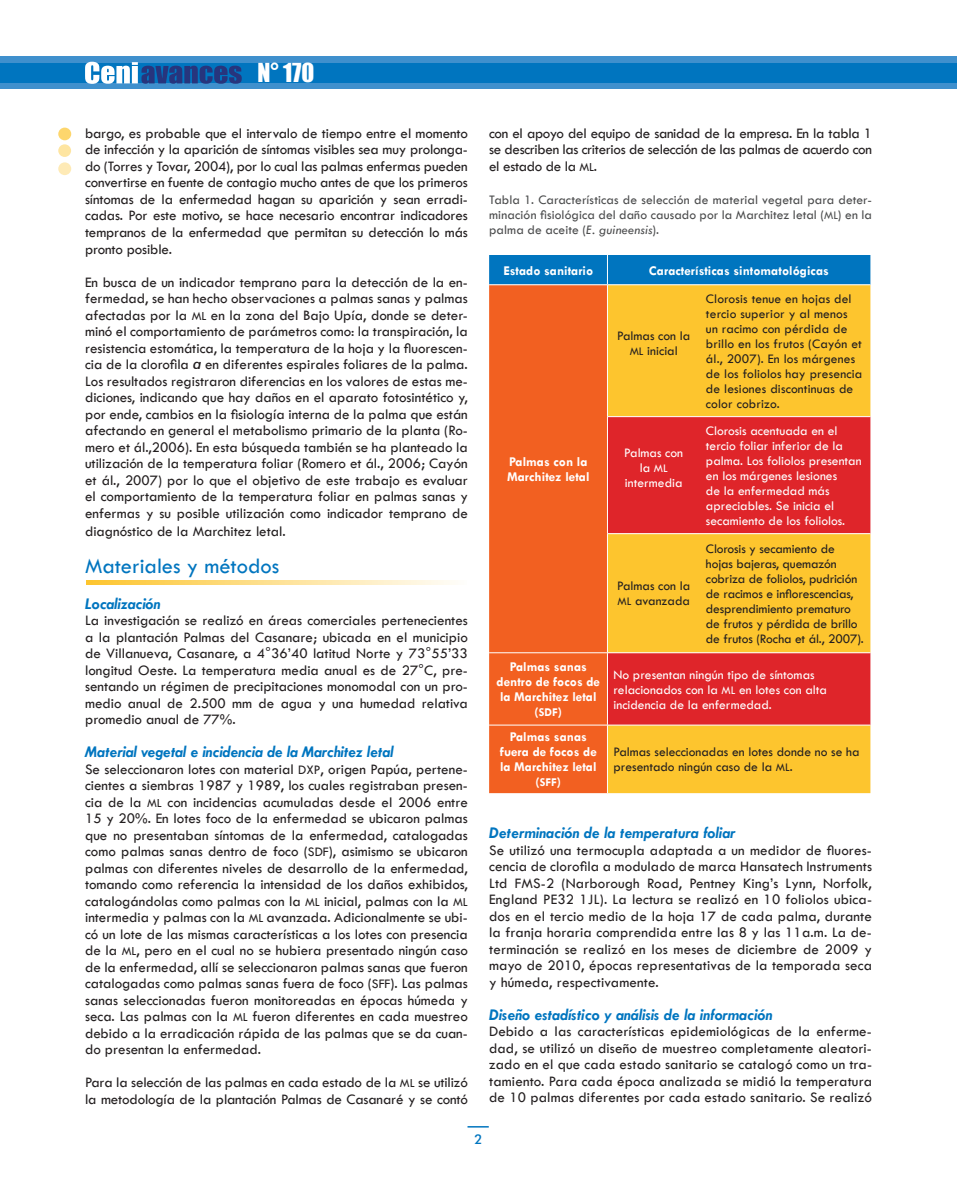
<style>
.page{position:relative;width:957px;height:1191px;background:#fff}
.page>*{position:absolute;margin:0;border:0;box-sizing:border-box;transform-origin:0 0}
.t1{font:24px "Impact";color:#fff}
.t2{font:22.5px "Tw Cen";color:#0075bf}
.t3{font:italic 700 16.5px "Tw Cen";color:#0075bf}
.t4{font:15px/16.5px "Tw Cen";color:#231f20;text-align:justify}
.t5{font:13.5px/15px "Tw Cen";color:#231f20}
.t6{font:13.5px/15px "Tw Cen";color:#fff}
.t7{font:700 13.5px/15px "Tw Cen";color:#fff;text-align:center}
.t8{font:13.5px/15px "Tw Cen";letter-spacing:.005em;color:#4b4c4d;text-align:justify}
.t9{font:500 13.5px "Futura BT";color:#0075bf}
.t10{font:700 12px "Tw Cen";color:#fff}
.s1{font-size:12.75px}
.s2{font-family:"Futura BT";font-weight:500;font-style:italic}
.s3{font-size:13.5px}
.s4{font-size:12px}
.s5{font-style:italic}
</style>
<div class="page">
<svg style="left:467px;top:1126px;width:22px;height:1px"></svg>
<div style="left:0;top:56px;width:935px;height:33px;background:#3f90cd"></div>
<div style="left:935px;top:56px;width:22px;height:33px;background:#3f90cd"></div>
<div style="left:0;top:63px;width:935px;height:19px;background:#0075bf"></div>
<div style="left:935px;top:63px;width:22px;height:19px;background:#0075bf"></div>
<div style="left:58px;top:128px;width:13px;height:12px;background:#fdd66d;border-radius:50%"></div>
<svg style="left:58px;top:144px;width:13px;height:13px"></svg>
<svg style="left:58px;top:162px;width:13px;height:13px"></svg>
<div style="left:489px;top:285px;width:118px;height:508px;background:#f26021"></div>
<div style="left:608px;top:285px;width:262px;height:508px;background:#fdc52e"></div>
<div style="left:608px;top:417px;width:262px;height:307px;background:#df252a"></div>
<div style="left:608px;top:534px;width:262px;height:118px;background:#fdc52e"></div>
<div style="left:489px;top:255px;width:381px;height:29px;background:#0075bf"></div>
<hr style="left:607px;top:416px;width:93px;height:1px;background:#fff">
<hr style="left:700px;top:416px;width:170px;height:1px;background:#fff">
<hr style="left:607px;top:533px;width:93px;height:1px;background:#fff">
<hr style="left:700px;top:533px;width:170px;height:1px;background:#fff">
<hr style="left:489px;top:652px;width:118px;height:1px;background:#fff">
<hr style="left:607px;top:652px;width:93px;height:1px;background:#fff">
<hr style="left:700px;top:652px;width:170px;height:1px;background:#fff">
<hr style="left:489px;top:724px;width:118px;height:1px;background:#fff">
<hr style="left:607px;top:724px;width:93px;height:1px;background:#fff">
<hr style="left:700px;top:724px;width:170px;height:1px;background:#fff">
<svg style="left:85px;top:62px;width:157px;height:22px"></svg>
<svg style="left:86px;top:580px;width:366px;height:5px;background:#fde090"></svg>
<h1 class="t1" style="left:257px;top:54px;width:58px">N° 170</h1>
<p class="t4" style="left:85px;top:125px;width:384px">bargo, es probable que el intervalo de tiempo entre el momento de infección y la aparición de síntomas visibles sea muy prolonga&shy;do (Torres y Tovar, 2004), por lo cual las palmas enfermas pueden convertirse en fuente de contagio mucho antes de que los primeros síntomas de la enfermedad hagan su aparición y sean erradi&shy;cadas. Por este motivo, se hace necesario encontrar indicadores tempranos de la enfermedad que permitan su detección lo más pronto posible.</p>
<p class="t4" style="left:85px;top:273px;width:384px">En busca de un indicador temprano para la detección de la en&shy;fermedad, se han hecho observaciones a palmas sanas y palmas afectadas por la <span class="s1">ML</span> en la zona del Bajo Upía, donde se deter&shy;minó el comportamiento de parámetros como: la transpiración, la resistencia estomática, la temperatura de la hoja y la fluorescen&shy;cia de la clorofila <span class="s2">a</span> en diferentes espirales foliares de la palma.<br>Los resultados registraron diferencias en los valores de estas me&shy;diciones, indicando que hay daños en el aparato fotosintético y, por ende, cambios en la fisiología interna de la palma que están afectando en general el metabolismo primario de la planta (Ro&shy;mero et ál.,2006). En esta búsqueda también se ha planteado la utilización de la temperatura foliar (Romero et ál., 2006; Cayón et ál., 2007) por lo que el objetivo de este trabajo es evaluar el comportamiento de la temperatura foliar en palmas sanas y enfermas y su posible utilización como indicador temprano de</p>
<p class="t4" style="left:85px;top:522px;width:202px">diagnóstico de la Marchitez letal.</p>
<h2 class="t2" style="left:85px;top:552px;width:196px">Materiales y métodos</h2>
<p class="t3" style="left:85px;top:593px;width:77px">Localización</p>
<p class="t4" style="left:85px;top:612px;width:384px">La investigación se realizó en áreas comerciales pertenecientes a la plantación Palmas del Casanare; ubicada en el municipio de Villanueva, Casanare, a 4°36’40 latitud Norte y 73°55’33 longitud Oeste. La temperatura media anual es de 27°C, pre&shy;sentando un régimen de precipitaciones monomodal con un pro&shy;medio anual de 2.500 mm de agua y una humedad relativa promedio anual de 77%.</p>
<p class="t3" style="left:85px;top:742px;width:310px">Material vegetal e incidencia de la Marchitez letal</p>
<p class="t4" style="left:85px;top:760px;width:384px">Se seleccionaron lotes con material <span class="s3">DXP</span>, origen Papúa, pertene&shy;cientes a siembras 1987 y 1989, los cuales registraban presen&shy;cia de la <span class="s1">ML</span> con incidencias acumuladas desde el 2006 entre 15 y 20%. En lotes foco de la enfermedad se ubicaron palmas que no presentaban síntomas de la enfermedad, catalogadas como palmas sanas dentro de foco (<span class="s3">SDF</span>), asimismo se ubicaron palmas con diferentes niveles de desarrollo de la enfermedad, tomando como referencia la intensidad de los daños exhibidos, catalogándolas como palmas con la <span class="s1">ML</span> inicial, palmas con la <span class="s1">ML </span>intermedia y palmas con la <span class="s1">ML</span> avanzada. Adicionalmente se ubi&shy;có un lote de las mismas características a los lotes con presencia de la <span class="s1">ML</span>, pero en el cual no se hubiera presentado ningún caso de la enfermedad, allí se seleccionaron palmas sanas que fueron catalogadas como palmas sanas fuera de foco (<span class="s3">SFF</span>). Las palmas sanas seleccionadas fueron monitoreadas en épocas húmeda y seca. Las palmas con la <span class="s1">ML</span> fueron diferentes en cada muestreo debido a la erradicación rápida de las palmas que se da cuan&shy;do presentan la enfermedad.</p>
<p class="t4" style="left:85px;top:1074px;width:384px">Para la selección de las palmas en cada estado de la <span class="s1">ML</span> se utilizó la metodología de la plantación Palmas de Casanaré y se contó</p>
<p class="t4" style="left:489px;top:125px;width:384px">con el apoyo del equipo de sanidad de la empresa. En la tabla 1 se describen las criterios de selección de las palmas de acuerdo con el estado de la <span class="s1">ML</span>.</p>
<p class="t8" style="left:489px;top:192px;width:384px">Tabla 1. Características de selección de material vegetal para deter&shy;minación fisiológica del daño causado por la Marchitez letal (<span class="s4">ML</span>) en la palma de aceite (<span class="s5">E. guineensis</span>).</p>
<p class="t7" style="left:503px;top:262px;width:91px">Estado sanitario</p>
<p class="t7" style="left:649px;top:262px;width:181px">Características sintomatológicas</p>
<p class="t7" style="left:507px;top:454px;width:84px;text-align:left">Palmas con la<br>Marchitez letal</p>
<p class="t7" style="left:496px;top:659px;width:105px">Palmas sanas dentro de focos de la Marchitez letal</p>
<p class="t10" style="left:534px;top:705px;width:29px"><span class="s3">(</span>SDF<span class="s3">)</span></p>
<p class="t7" style="left:500px;top:729px;width:99px">Palmas sanas fuera de focos de la Marchitez letal</p>
<p class="t10" style="left:535px;top:775px;width:27px"><span class="s3">(</span>SFF<span class="s3">)</span></p>
<p class="t5" style="left:617px;top:328px;width:75px;text-align:center">Palmas con la<br><span class="s4">ML</span> inicial</p>
<p class="t6" style="left:624px;top:445px;width:60px;text-align:center">Palmas con la <span class="s4">ML </span>intermedia</p>
<p class="t5" style="left:617px;top:578px;width:75px">Palmas con la<br><span class="s4">ML</span> avanzada</p>
<p class="t5" style="left:706px;top:291px;width:158px">Clorosis tenue en hojas del tercio superior y al menos un racimo con pérdida de brillo en los frutos (Cayón et ál., 2007). En los márgenes de los foliolos hay presencia de lesiones discontinuas de color cobrizo.</p>
<p class="t6" style="left:706px;top:423px;width:157px">Clorosis acentuada en el tercio foliar inferior de la palma. Los foliolos presentan en los márgenes lesiones<br>de la enfermedad más apreciables. Se inicia el secamiento de los foliolos.</p>
<p class="t5" style="left:706px;top:541px;width:159px">Clorosis y secamiento de hojas bajeras, quemazón cobriza de foliolos, pudrición de racimos e inflorescencias, desprendimiento prematuro de frutos y pérdida de brillo de frutos (Rocha et ál., 2007).</p>
<p class="t6" style="left:613px;top:667px;width:215px">No presentan ningún tipo de síntomas relacionados con la <span class="s4">ML</span> en lotes con alta incidencia de la enfermedad.</p>
<p class="t5" style="left:613px;top:744px;width:248px">Palmas seleccionadas en lotes donde no se ha presentado ningún caso de la <span class="s4">ML</span>.</p>
<p class="t3" style="left:489px;top:823px;width:248px">Determinación de la temperatura foliar</p>
<p class="t4" style="left:489px;top:841px;width:384px">Se utilizó una termocupla adaptada a un medidor de fluores&shy;cencia de clorofila a modulado de marca Hansatech Instruments Ltd FMS-2 (Narborough Road, Pentney King’s Lynn, Norfolk, England PE32 1JL). La lectura se realizó en 10 foliolos ubica&shy;dos en el tercio medio de la hoja 17 de cada palma, durante la franja horaria comprendida entre las 8 y las 11a.m. La de&shy;terminación se realizó en los meses de diciembre de 2009 y mayo de 2010, épocas representativas de la temporada seca y húmeda, respectivamente.</p>
<p class="t3" style="left:489px;top:1004px;width:285px">Diseño estadístico y análisis de la información</p>
<p class="t4" style="left:489px;top:1023px;width:384px">Debido a las características epidemiológicas de la enferme&shy;dad, se utilizó un diseño de muestreo completamente aleatori&shy;zado en el que cada estado sanitario se catalogó como un tra&shy;tamiento. Para cada época analizada se midió la temperatura de 10 palmas diferentes por cada estado sanitario. Se realizó</p>
<p class="t9" style="left:474px;top:1130px;width:10px">2</p>
</div>
